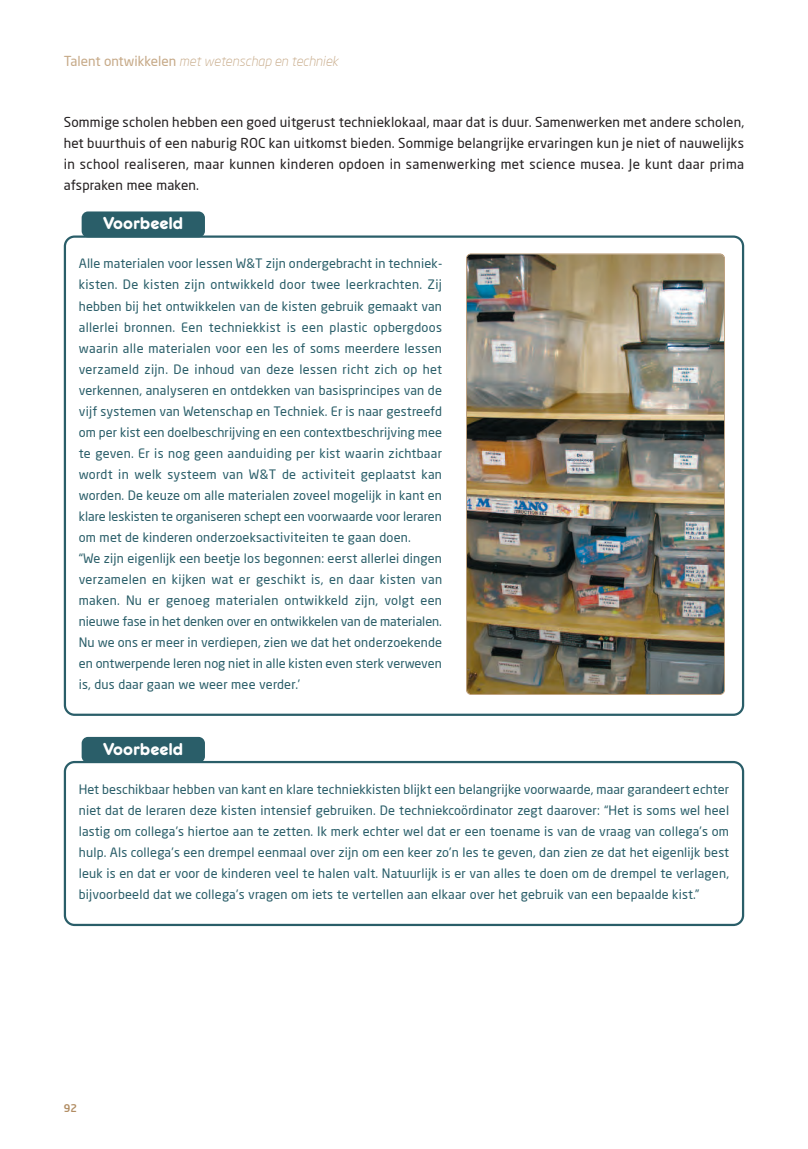
<style>
.page{position:relative;width:808px;height:1149px;background:#fff}
.page>*{position:absolute;margin:0;border:0;box-sizing:border-box;transform-origin:0 0}
.t1{font:18px "Frankfurter Medium Std";color:#fff}
.t2{font:13.5px/21px "Neo Sans";letter-spacing:.025em;color:#231f20;text-align:justify}
.t3{font:italic 300 13.5px "Neo Sans";color:#c6a987}
.t4{font:12.75px/21px "Neo Sans";letter-spacing:.015em;color:#2a5e69}
.t5{font:500 10.5px "Neo Sans";color:#b18c62}
.s1{font-weight:400;font-style:normal}
</style>
<div class="page">
<svg style="left:64px;top:235px;width:680px;height:480px"></svg>
<div style="left:82px;top:211px;width:123px;height:26px;background:#2a5e69;border-radius:6px"></div>
<img style="left:467px;top:254px;width:257px;height:440px;border-radius:4px">
<div style="left:466px;top:253px;width:259px;height:441px;border:2px solid #b18c62;border-radius:5px"></div>
<svg style="left:64px;top:760px;width:680px;height:165px"></svg>
<div style="left:82px;top:736px;width:123px;height:26px;background:#2a5e69;border-radius:6px"></div>
<p class="t3" style="left:64px;top:52px;width:276px"><span class="s1">Talent ontwikkelen</span> met wetenschap en techniek</p>
<p class="t2" style="left:64px;top:111px;width:682px">Sommige scholen hebben een goed uitgerust technieklokaal, maar dat is duur. Samenwerken met andere scholen, het buurthuis of een naburig ROC kan uitkomst bieden. Sommige belangrijke ervaringen kun je niet of nauwelijks in school realiseren, maar kunnen kinderen opdoen in samenwerking met science musea. Je kunt daar prima afspraken mee maken.</p>
<h1 class="t1" style="left:103px;top:217px;width:82px">Voorbeeld</h1>
<p class="t4" style="left:79px;top:253px;width:365px">Alle materialen voor lessen W&amp;T zijn ondergebracht in techniek&shy;kisten. De kisten zijn ontwikkeld door twee leerkrachten. Zij hebben bij het ontwikkelen van de kisten gebruik gemaakt van allerlei bronnen. Een techniekkist is een plastic opbergdoos waarin alle materialen voor een les of soms meerdere lessen verzameld zijn. De inhoud van deze lessen richt zich op het verkennen, analyseren en ontdekken van basisprincipes van de vijf systemen van Wetenschap en Techniek. Er is naar gestreefd om per kist een doelbeschrijving en een contextbeschrijving mee te geven. Er is nog geen aanduiding per kist waarin zichtbaar wordt in welk systeem van W&amp;T de activiteit geplaatst kan worden. De keuze om alle materialen zoveel mogelijk in kant en klare leskisten te organiseren schept een voorwaarde voor leraren om met de kinderen onderzoeksactiviteiten te gaan doen.<br>“We zijn eigenlijk een beetje los begonnen: eerst allerlei dingen verzamelen en kijken wat er geschikt is, en daar kisten van maken. Nu er genoeg materialen ontwikkeld zijn, volgt een nieuwe fase in het denken over en ontwikkelen van de materialen.<br>Nu we ons er meer in verdiepen, zien we dat het onderzoekende en ontwerpende leren nog niet in alle kisten even sterk verweven is, dus daar gaan we weer mee verder.’</p>
<h1 class="t1" style="left:103px;top:742px;width:82px">Voorbeeld</h1>
<p class="t4" style="left:79px;top:778px;width:652px;text-align:justify">Het beschikbaar hebben van kant en klare techniekkisten blijkt een belangrijke voorwaarde, maar garandeert echter niet dat de leraren deze kisten intensief gebruiken. De techniekcoördinator zegt daarover: “Het is soms wel heel lastig om collega’s hiertoe aan te zetten. Ik merk echter wel dat er een toename is van de vraag van collega’s om hulp. Als collega’s een drempel eenmaal over zijn om een keer zo’n les te geven, dan zien ze dat het eigenlijk best leuk is en dat er voor de kinderen veel te halen valt. Natuurlijk is er van alles te doen om de drempel te verlagen, bijvoorbeeld dat we collega’s vragen om iets te vertellen aan elkaar over het gebruik van een bepaalde kist.”</p>
<p class="t5" style="left:64px;top:1100px;width:15px">92</p>
</div>
